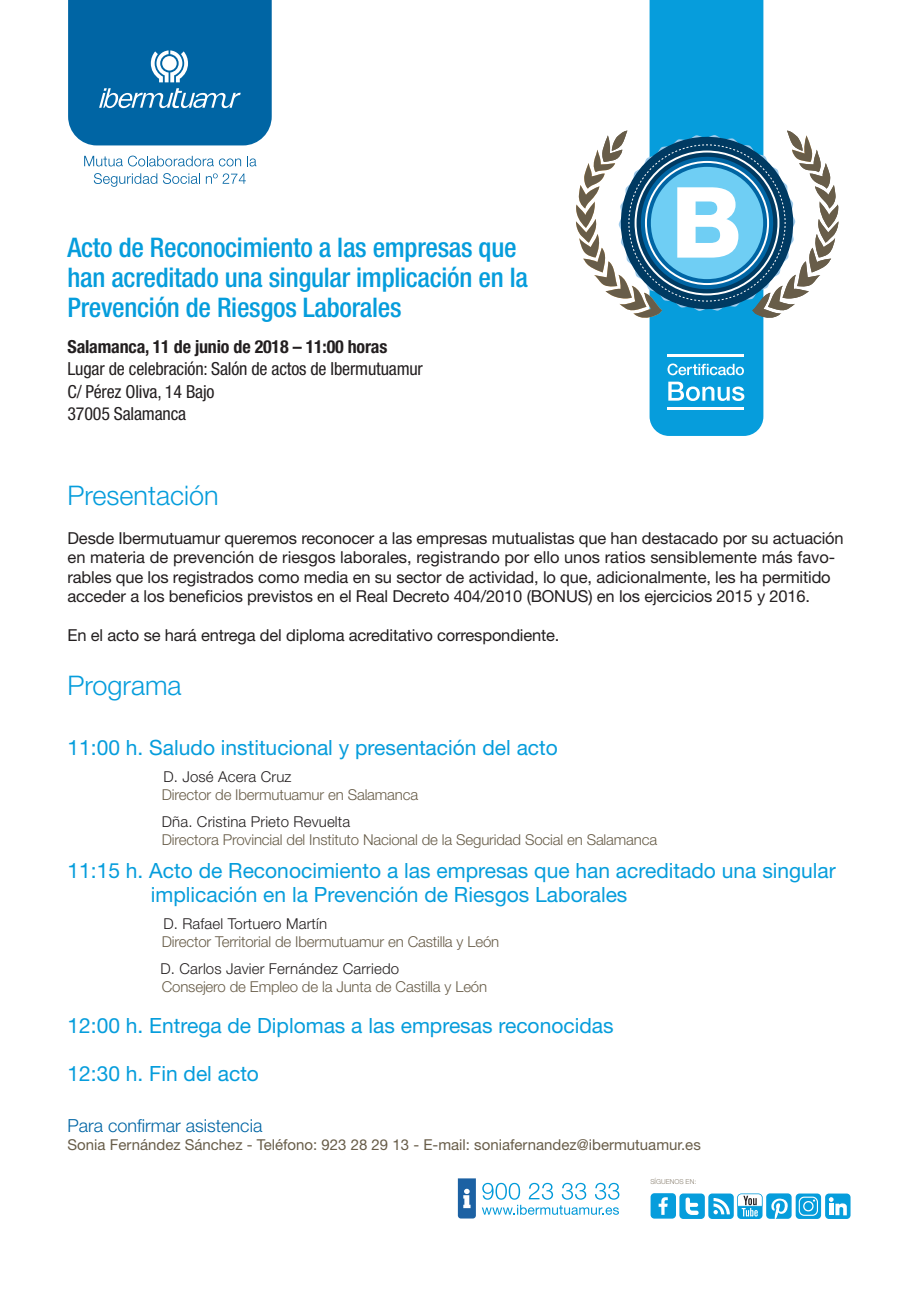
<style>
.page{position:relative;width:919px;height:1289px;background:#fff}
.page>*{position:absolute;margin:0;border:0;box-sizing:border-box;transform-origin:0 0}
.t1{font:800 98.4px "Helvetica Neue LT Std";color:#fff}
.t2{font:500 condensed 27px/30px "Helvetica Neue LT Std";letter-spacing:-.01em;color:#069ddc}
.t3{font:300 27px "Helvetica Neue LT Std";color:#069ddc}
.t4{font:21px/24px "Helvetica Neue LT Std";color:#069ddc}
.t5{font:condensed 18px "Helvetica Neue LT Std";letter-spacing:-.01em;color:#231f20}
.t6{font:700 condensed 18px "Helvetica Neue LT Std";letter-spacing:-.01em;color:#231f20}
.t7{font:300 18px "Helvetica Neue LT Std";color:#0065a4}
.t8{font:16.5px/19.5px "Helvetica Neue LT Std";letter-spacing:-.01em;color:#231f20}
.t9{font:300 15px "Helvetica Neue LT Std";letter-spacing:-.01em;color:#685d49}
.t10{font:300 15px "Helvetica Neue LT Std";letter-spacing:.01em;color:#231f20}
.t11{font:15px "Helvetica Neue LT Std";color:#685d49}
.t12{font:300 6.75px "Helvetica Neue LT Std";color:#887f6f}
</style>
<div class="page">
<svg style="left:68px;top:0;width:204px;height:145px"></svg>
<svg style="left:84px;top:156px;width:157px;height:10px"></svg>
<svg style="left:247px;top:156px;width:9px;height:10px"></svg>
<svg style="left:94px;top:173px;width:63px;height:14px"></svg>
<svg style="left:163px;top:173px;width:37px;height:11px"></svg>
<svg style="left:206px;top:173px;width:40px;height:11px"></svg>
<div style="left:649px;top:0;width:115px;height:436px;background:#069ddc"></div>
<svg style="left:576px;top:127px;width:262px;height:192px"></svg>
<hr style="left:667px;top:354px;width:77px;height:3px;background:#fff">
<hr style="left:667px;top:407px;width:77px;height:2px;background:#fff">
<svg style="left:667px;top:363px;width:76px;height:12px"></svg>
<svg style="left:668px;top:381px;width:76px;height:20px"></svg>
<svg style="left:458px;top:1178px;width:18px;height:40px"></svg>
<svg style="left:482px;top:1182px;width:137px;height:32px"></svg>
<div style="left:650px;top:1193px;width:26px;height:25px;background:#069ddc;border-radius:4px"></div>
<svg style="left:795px;top:1193px;width:26px;height:25px"></svg>
<svg style="left:658px;top:1197px;width:9px;height:17px"></svg>
<div style="left:679px;top:1193px;width:25px;height:25px;background:#069ddc;border-radius:4px"></div>
<div style="left:766px;top:1193px;width:25px;height:25px;background:#069ddc;border-radius:4px"></div>
<svg style="left:737px;top:1193px;width:25px;height:25px"></svg>
<div style="left:708px;top:1193px;width:25px;height:25px;background:#069ddc;border-radius:4px"></div>
<svg style="left:713px;top:1198px;width:16px;height:16px"></svg>
<svg style="left:685px;top:1197px;width:13px;height:17px"></svg>
<svg style="left:737px;top:1193px;width:25px;height:23px"></svg>
<svg style="left:771px;top:1198px;width:17px;height:21px"></svg>
<svg style="left:798px;top:1196px;width:19px;height:19px"></svg>
<div style="left:825px;top:1193px;width:25px;height:25px;background:#069ddc;border-radius:4px"></div>
<svg style="left:828px;top:1197px;width:18px;height:18px"></svg>
<p class="t2" style="left:67px;top:232px;width:462px">Acto de Reconocimiento a las empresas que han acreditado una singular implicación en la<br>Prevención de Riesgos Laborales</p>
<p class="t6" style="left:67px;top:335px;width:321px">Salamanca, 11 de junio de 2018 – 11:00 horas</p>
<p class="t5" style="left:67px;top:358px;width:357px">Lugar de celebración: Salón de actos de Ibermutuamur</p>
<p class="t5" style="left:67px;top:381px;width:148px">C/ Pérez Oliva, 14 Bajo</p>
<p class="t5" style="left:67px;top:403px;width:120px">37005 Salamanca</p>
<h1 class="t1" style="left:671px;top:164px;width:73px">B</h1>
<p class="t3" style="left:67px;top:478px;width:153px">Presentación</p>
<p class="t8" style="left:67px;top:528px;width:777px">Desde Ibermutuamur queremos reconocer a las empresas mutualistas que han destacado por su actuación en materia de prevención de riesgos laborales, registrando por ello unos ratios sensiblemente más favo&shy;rables que los registrados como media en su sector de actividad, lo que, adicionalmente, les ha permitido acceder a los beneficios previstos en el Real Decreto 404/2010 (BONUS) en los ejercicios 2015 y 2016.</p>
<p class="t8" style="left:67px;top:625px;width:493px">En el acto se hará entrega del diploma acreditativo correspondiente.</p>
<p class="t3" style="left:67px;top:669px;width:116px">Programa</p>
<p class="t4" style="left:67px;top:735px;width:492px">11:00 h. Saludo institucional y presentación del acto</p>
<p class="t10" style="left:163px;top:767px;width:130px">D. José Acera Cruz</p>
<p class="t9" style="left:162px;top:785px;width:258px">Director de Ibermutuamur en Salamanca</p>
<p class="t10" style="left:162px;top:812px;width:190px">Dña. Cristina Prieto Revuelta</p>
<p class="t9" style="left:162px;top:830px;width:497px">Directora Provincial del Instituto Nacional de la Seguridad Social en Salamanca</p>
<p class="t4" style="left:151px;top:858px;width:686px;text-indent:-83px">11:15 h. Acto de Reconocimiento a las empresas que han acreditado una singular implicación en la Prevención de Riesgos Laborales</p>
<p class="t10" style="left:163px;top:914px;width:165px">D. Rafael Tortuero Martín</p>
<p class="t9" style="left:162px;top:932px;width:339px">Director Territorial de Ibermutuamur en Castilla y León</p>
<p class="t10" style="left:160px;top:959px;width:240px">D. Carlos Javier Fernández Carriedo</p>
<p class="t9" style="left:162px;top:977px;width:327px">Consejero de Empleo de la Junta de Castilla y León</p>
<p class="t4" style="left:67px;top:1013px;width:547px">12:00 h. Entrega de Diplomas a las empresas reconocidas</p>
<p class="t4" style="left:67px;top:1061px;width:193px">12:30 h. Fin del acto</p>
<p class="t7" style="left:67px;top:1114px;width:196px">Para confirmar asistencia</p>
<p class="t11" style="left:67px;top:1135px;width:634px">Sonia Fernández Sánchez - Teléfono: 923 28 29 13 - E-mail: soniafernandez@ibermutuamur.es</p>
<p class="t12" style="left:650px;top:1177px;width:47px">SÍGUENOS EN:</p>
</div>
